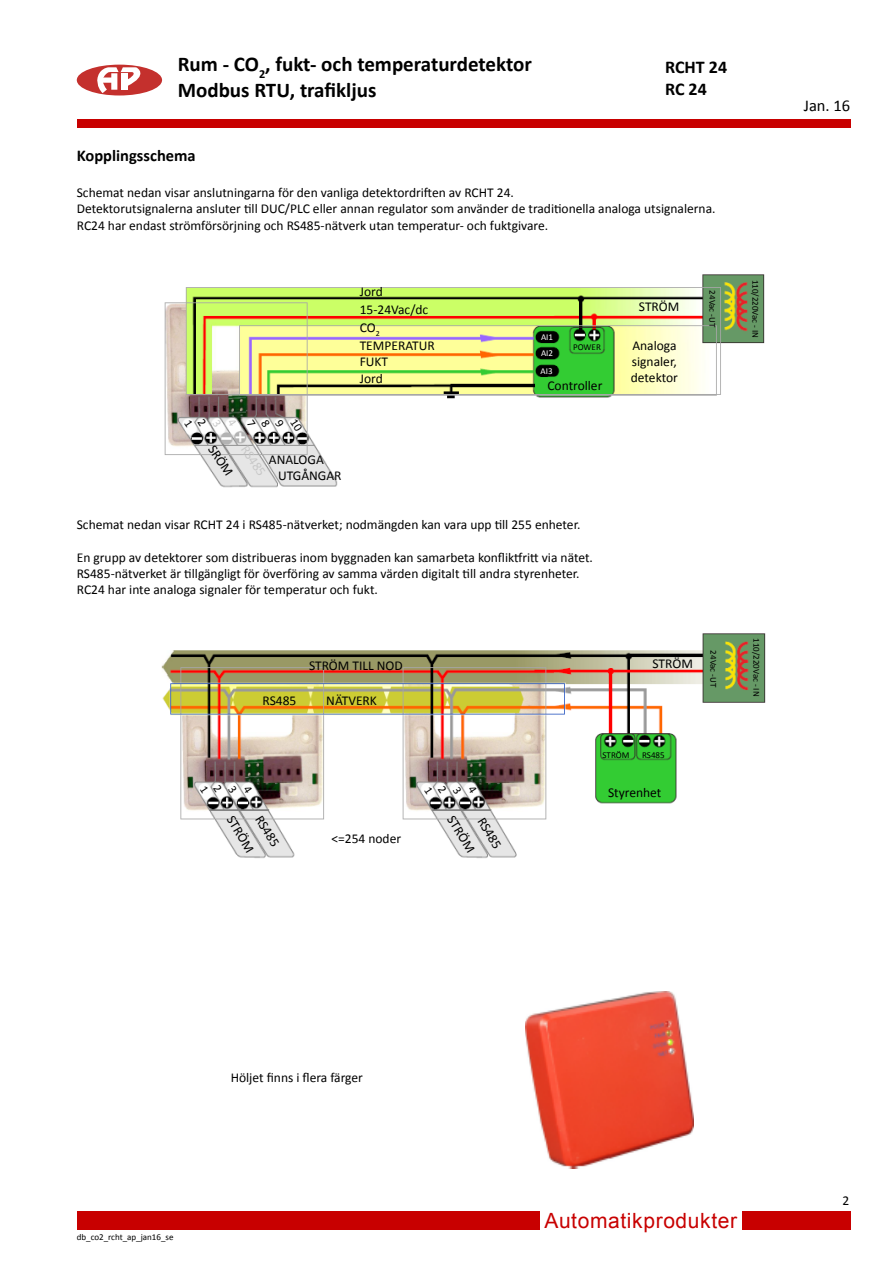
<style>
.page{position:relative;width:893px;height:1263px;background:#fff}
.page>*{position:absolute;margin:0;border:0;box-sizing:border-box;transform-origin:0 0}
.t1{font:700 21px/25.2px "Calibri";color:#000}
.t2{font:21px "Arial";letter-spacing:.03em;color:#c80000}
.t3{font:700 18px/21.6px "Calibri";color:#000}
.t4{font:700 16.5px "Calibri";color:#000}
.t5{font:16.5px "Calibri";color:#000}
.t6{font:13.5px/16.2px "Calibri";color:#000}
.t7{font:13.5px "Calibri";color:#c8c8c8}
.t8{font:9px "Calibri";color:#000}
.t9{font:9px/18.1px "Calibri";color:#fff}
</style>
<div class="page">
<div style="left:77px;top:120px;width:774px;height:8px;background:#c80000"></div>
<div style="left:77px;top:65px;width:85px;height:30px;background:#c4302d;border-radius:50%"></div>
<svg style="left:96px;top:67px;width:54px;height:26px"></svg>
<div style="left:77px;top:1211px;width:774px;height:19px;background:#c80000"></div>
<div style="left:540px;top:1209px;width:202px;height:22px;background:#fff"></div>
<img style="left:164px;top:274px;width:600px;height:214px">
<img style="left:162px;top:633px;width:604px;height:225px">
<img style="left:526px;top:991px;width:168px;height:178px">
<svg style="left:184px;top:418px;width:37px;height:9px"></svg>
<svg style="left:228px;top:418px;width:9px;height:9px"></svg>
<svg style="left:247px;top:419px;width:37px;height:8px"></svg>
<svg style="left:290px;top:418px;width:13px;height:14px"></svg>
<svg style="left:200px;top:784px;width:22px;height:9px"></svg>
<svg style="left:228px;top:785px;width:9px;height:8px"></svg>
<svg style="left:243px;top:785px;width:10px;height:8px"></svg>
<svg style="left:424px;top:785px;width:23px;height:9px"></svg>
<svg style="left:453px;top:786px;width:9px;height:8px"></svg>
<svg style="left:468px;top:785px;width:9px;height:9px"></svg>
<h1 class="t1" style="left:178px;top:52px;width:356px">Rum - CO<sub>2</sub>, fukt- och temperaturdetektor<br>Modbus RTU, trafikljus</h1>
<h2 class="t3" style="left:665px;top:57px;width:64px">RCHT 24<br>RC 24</h2>
<p class="t4" style="left:77px;top:145px;width:120px">Kopplingsschema</p>
<p class="t6" style="left:77px;top:185px;width:640px">Schemat nedan visar anslutningarna för den vanliga detektordriften av RCHT 24.<br>Detektorutsignalerna ansluter till DUC/PLC eller annan regulator som använder de traditionella analoga utsignalerna.<br>RC24 har endast strömförsörjning och RS485-nätverk utan temperatur- och fuktgivare.</p>
<p class="t6" style="left:360px;top:282px;width:76px;line-height:18px">Jord<br>15-24Vac/dc<br>CO<sub>2<br></sub>TEMPERATUR</p>
<p class="t6" style="left:360px;top:354px;width:30px">FUKT<br>Jord</p>
<p class="t6" style="left:218px;top:442px;width:35px;rotate:57deg">SRÖM</p>
<p class="t7" style="left:252px;top:442px;width:35px;rotate:57deg">RS485</p>
<p class="t6" style="left:278px;top:451px;width:65px;text-indent:-9px">ANALOGA<br>UTGÅNGAR</p>
<p class="t9" style="left:541px;top:328px;width:14px">AI1</p>
<p class="t8" style="left:573px;top:342px;width:29px">POWER</p>
<p class="t6" style="left:547px;top:377px;width:57px">Controller</p>
<p class="t9" style="left:541px;top:344px;width:14px">AI2<br>AI3</p>
<p class="t6" style="left:77px;top:517px;width:505px">Schemat nedan visar RCHT 24 i RS485-nätverket; nodmängden kan vara upp till 255 enheter.</p>
<p class="t6" style="left:77px;top:549px;width:518px">En grupp av detektorer som distribueras inom byggnaden kan samarbeta konfliktfritt via nätet.<br>RS485-nätverket är tillgängligt för överföring av samma värden digitalt till andra styrenheter.<br>RC24 har inte analoga signaler för temperatur och fukt.</p>
<p class="t6" style="left:639px;top:299px;width:42px">STRÖM</p>
<p class="t6" style="left:631px;top:338px;width:49px;text-align:justify">Analoga signaler, detektor</p>
<p class="t8" style="left:718px;top:290px;width:38px;rotate:90deg">24Vac -UT</p>
<p class="t6" style="left:309px;top:657px;width:95px">STRÖM TILL NOD</p>
<p class="t6" style="left:652px;top:656px;width:42px">STRÖM</p>
<p class="t6" style="left:263px;top:692px;width:35px">RS485</p>
<p class="t6" style="left:326px;top:692px;width:52px">NÄTVERK</p>
<p class="t6" style="left:237px;top:812px;width:42px;rotate:59deg">STRÖM</p>
<p class="t6" style="left:266px;top:812px;width:35px;rotate:59deg">RS485</p>
<p class="t6" style="left:458px;top:812px;width:42px;rotate:59deg">STRÖM</p>
<p class="t6" style="left:488px;top:814px;width:35px;rotate:59deg">RS485</p>
<p class="t6" style="left:331px;top:830px;width:71px">&lt;=254 noder</p>
<p class="t8" style="left:603px;top:749px;width:28px">STRÖM</p>
<p class="t6" style="left:608px;top:784px;width:55px">Styrenhet</p>
<p class="t8" style="left:642px;top:749px;width:24px">RS485</p>
<p class="t8" style="left:719px;top:650px;width:38px;rotate:90deg">24Vac -UT</p>
<p class="t8" style="left:761px;top:280px;width:60px;rotate:90deg">110/220Vac - IN</p>
<p class="t8" style="left:762px;top:638px;width:60px;rotate:90deg">110/220Vac - IN</p>
<p class="t5" style="left:804px;top:96px;width:48px">Jan. 16</p>
<p class="t6" style="left:231px;top:1070px;width:134px">Höljet finns i flera färger</p>
<p class="t8" style="left:77px;top:1232px;width:98px">db_co2_rcht_ap_jan16_se</p>
<h1 class="t2" style="left:544px;top:1207px;width:194px">Automatikprodukter</h1>
<p class="t6" style="left:843px;top:1193px;width:8px">2</p>
</div>
